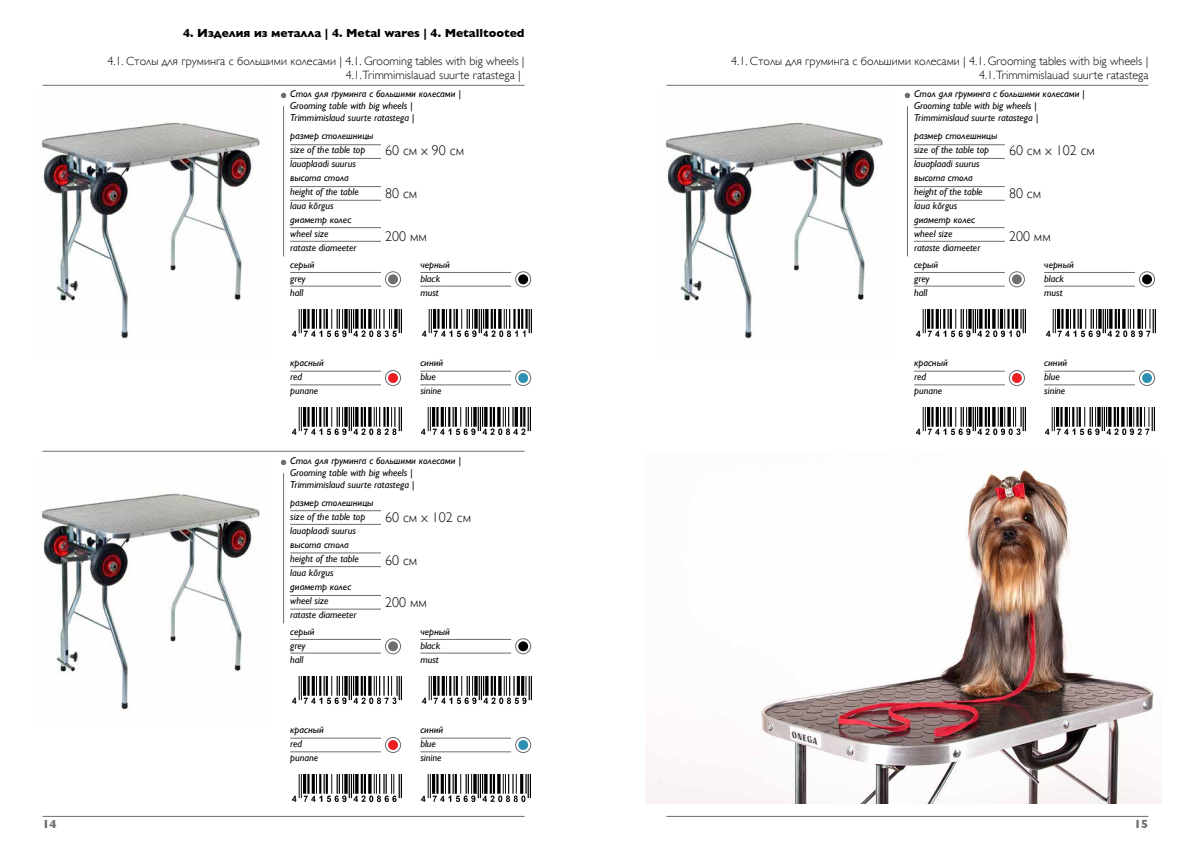
<style>
.page{position:relative;width:1191px;height:842px;background:#fff}
.page>*{position:absolute;margin:0;border:0;box-sizing:border-box;transform-origin:0 0}
.t1{font:300 14px "Gill Sans";color:#000}
.t2{font:300 12px/14.4px "Gill Sans";color:#000;text-align:right}
.t3{font:700 12px "Gill Sans";color:#000}
.t4{font:700 12px "Gill Sans";color:#6d6e71}
.t5{font:italic 10px/14px "Gill Sans";color:#000}
</style>
<div class="page">
<hr style="left:666px;top:816px;width:482px;height:1px;background:#6d6e71">
<img style="left:645px;top:470px;width:516px;height:334px">
<hr style="left:666px;top:85px;width:482px;height:1px;background:#6d6e71">
<hr style="left:907px;top:106px;width:1px;height:150px;background:#6d6e71">
<svg style="left:904px;top:93px;width:6px;height:5px"></svg>
<hr style="left:914px;top:144px;width:90px;height:1px;background:#6d6e71">
<hr style="left:914px;top:158px;width:90px;height:1px;background:#6d6e71">
<hr style="left:914px;top:186px;width:90px;height:1px;background:#6d6e71">
<hr style="left:914px;top:200px;width:90px;height:1px;background:#6d6e71">
<hr style="left:914px;top:371px;width:90px;height:1px;background:#6d6e71">
<hr style="left:914px;top:385px;width:90px;height:1px;background:#6d6e71">
<div style="left:1009px;top:271px;width:15px;height:16px;border:1px solid #6d6e71;border-radius:50%"></div>
<div style="left:1012px;top:274px;width:9px;height:10px;background:#6d6e71;border-radius:50%"></div>
<div style="left:1009px;top:370px;width:15px;height:16px;border:1px solid #6d6e71;border-radius:50%"></div>
<div style="left:1012px;top:373px;width:9px;height:10px;background:#ed1d24;border-radius:50%"></div>
<hr style="left:914px;top:272px;width:90px;height:1px;background:#6d6e71">
<hr style="left:914px;top:286px;width:90px;height:1px;background:#6d6e71">
<hr style="left:1044px;top:272px;width:91px;height:1px;background:#6d6e71">
<hr style="left:1044px;top:286px;width:91px;height:1px;background:#6d6e71">
<hr style="left:1044px;top:371px;width:91px;height:1px;background:#6d6e71">
<hr style="left:1044px;top:385px;width:91px;height:1px;background:#6d6e71">
<div style="left:1139px;top:271px;width:15px;height:16px;border:1px solid #6d6e71;border-radius:50%"></div>
<div style="left:1142px;top:274px;width:10px;height:10px;background:#000;border-radius:50%"></div>
<div style="left:1139px;top:370px;width:15px;height:16px;border:1px solid #6d6e71;border-radius:50%"></div>
<div style="left:1142px;top:373px;width:10px;height:10px;background:#2d90b3;border-radius:50%"></div>
<img style="left:1045px;top:407px;width:109px;height:29px">
<img style="left:916px;top:407px;width:109px;height:29px">
<img style="left:1046px;top:309px;width:109px;height:29px">
<img style="left:916px;top:309px;width:109px;height:29px">
<img style="left:665px;top:122px;width:218px;height:217px">
<hr style="left:914px;top:227px;width:90px;height:1px;background:#6d6e71">
<hr style="left:914px;top:241px;width:90px;height:1px;background:#6d6e71">
<hr style="left:43px;top:816px;width:481px;height:1px;background:#6d6e71">
<hr style="left:43px;top:451px;width:481px;height:1px;background:#6d6e71">
<hr style="left:43px;top:85px;width:481px;height:1px;background:#6d6e71">
<hr style="left:283px;top:106px;width:1px;height:150px;background:#6d6e71">
<svg style="left:281px;top:93px;width:5px;height:5px"></svg>
<hr style="left:290px;top:144px;width:91px;height:1px;background:#6d6e71">
<hr style="left:290px;top:158px;width:91px;height:1px;background:#6d6e71">
<hr style="left:290px;top:186px;width:91px;height:1px;background:#6d6e71">
<hr style="left:290px;top:200px;width:91px;height:1px;background:#6d6e71">
<hr style="left:290px;top:227px;width:91px;height:1px;background:#6d6e71">
<hr style="left:290px;top:241px;width:91px;height:1px;background:#6d6e71">
<hr style="left:290px;top:272px;width:91px;height:1px;background:#6d6e71">
<hr style="left:290px;top:286px;width:91px;height:1px;background:#6d6e71">
<hr style="left:290px;top:371px;width:91px;height:1px;background:#6d6e71">
<hr style="left:290px;top:385px;width:91px;height:1px;background:#6d6e71">
<div style="left:385px;top:271px;width:16px;height:16px;border:1px solid #6d6e71;border-radius:50%"></div>
<div style="left:388px;top:274px;width:10px;height:10px;background:#6d6e71;border-radius:50%"></div>
<div style="left:385px;top:370px;width:16px;height:16px;border:1px solid #6d6e71;border-radius:50%"></div>
<div style="left:388px;top:373px;width:10px;height:10px;background:#ed1d24;border-radius:50%"></div>
<hr style="left:420px;top:272px;width:91px;height:1px;background:#6d6e71">
<hr style="left:420px;top:286px;width:91px;height:1px;background:#6d6e71">
<hr style="left:420px;top:371px;width:91px;height:1px;background:#6d6e71">
<hr style="left:420px;top:385px;width:91px;height:1px;background:#6d6e71">
<div style="left:515px;top:271px;width:16px;height:16px;border:1px solid #6d6e71;border-radius:50%"></div>
<div style="left:518px;top:274px;width:10px;height:10px;background:#000;border-radius:50%"></div>
<div style="left:515px;top:370px;width:16px;height:16px;border:1px solid #6d6e71;border-radius:50%"></div>
<div style="left:518px;top:373px;width:10px;height:10px;background:#2d90b3;border-radius:50%"></div>
<img style="left:421px;top:407px;width:110px;height:29px">
<img style="left:292px;top:407px;width:109px;height:29px">
<img style="left:422px;top:309px;width:109px;height:29px">
<img style="left:292px;top:309px;width:109px;height:29px">
<img style="left:41px;top:121px;width:219px;height:218px">
<hr style="left:283px;top:473px;width:1px;height:150px;background:#6d6e71">
<svg style="left:281px;top:460px;width:5px;height:5px"></svg>
<hr style="left:290px;top:510px;width:91px;height:1px;background:#6d6e71">
<hr style="left:290px;top:524px;width:91px;height:1px;background:#6d6e71">
<hr style="left:290px;top:553px;width:91px;height:1px;background:#6d6e71">
<hr style="left:290px;top:566px;width:91px;height:1px;background:#6d6e71">
<hr style="left:290px;top:595px;width:91px;height:1px;background:#6d6e71">
<hr style="left:290px;top:609px;width:91px;height:1px;background:#6d6e71">
<hr style="left:290px;top:639px;width:91px;height:1px;background:#6d6e71">
<hr style="left:290px;top:653px;width:91px;height:1px;background:#6d6e71">
<hr style="left:290px;top:738px;width:91px;height:1px;background:#6d6e71">
<hr style="left:290px;top:751px;width:91px;height:1px;background:#6d6e71">
<div style="left:385px;top:638px;width:16px;height:16px;border:1px solid #6d6e71;border-radius:50%"></div>
<div style="left:388px;top:641px;width:10px;height:10px;background:#6d6e71;border-radius:50%"></div>
<div style="left:385px;top:737px;width:16px;height:16px;border:1px solid #6d6e71;border-radius:50%"></div>
<div style="left:388px;top:740px;width:10px;height:10px;background:#ed1d24;border-radius:50%"></div>
<div style="left:515px;top:638px;width:16px;height:16px;border:1px solid #6d6e71;border-radius:50%"></div>
<div style="left:518px;top:641px;width:10px;height:10px;background:#000;border-radius:50%"></div>
<div style="left:515px;top:737px;width:16px;height:16px;border:1px solid #6d6e71;border-radius:50%"></div>
<div style="left:518px;top:740px;width:10px;height:10px;background:#2d90b3;border-radius:50%"></div>
<hr style="left:420px;top:639px;width:91px;height:1px;background:#6d6e71">
<hr style="left:420px;top:653px;width:91px;height:1px;background:#6d6e71">
<hr style="left:420px;top:738px;width:91px;height:1px;background:#6d6e71">
<hr style="left:420px;top:751px;width:91px;height:1px;background:#6d6e71">
<img style="left:421px;top:774px;width:110px;height:29px">
<img style="left:292px;top:774px;width:109px;height:29px">
<img style="left:422px;top:676px;width:109px;height:29px">
<img style="left:292px;top:676px;width:109px;height:29px">
<img style="left:41px;top:492px;width:219px;height:218px">
<p class="t4" style="left:43px;top:817px;width:16px">14</p>
<p class="t3" style="left:183px;top:26px;width:343px">4. Изделия из металла | 4. Metal wares | 4. Metalltooted</p>
<p class="t2" style="left:346px;top:53px;width:180px;text-align:left;text-indent:-238px">4.1. Столы для груминга с большими колесами | 4.1. Grooming tables with big wheels |<br>4.1.Trimmimislauad suurte ratastega |</p>
<p class="t5" style="left:290px;top:88px;width:172px;line-height:12px">Стол для груминга с большими колесами |<br>Grooming table with big wheels |<br>Trimmimislaud suurte ratastega |</p>
<p class="t5" style="left:290px;top:129px;width:85px">размер столешницы size of the table top lauaplaadi suurus высота стола height of the table laua kõrgus<br>диаметр колес wheel size<br>rataste diameeter</p>
<p class="t5" style="left:290px;top:257px;width:26px">серый grey hall</p>
<h1 class="t1" style="left:385px;top:143px;width:80px">60 см x 90 см</h1>
<h1 class="t1" style="left:385px;top:186px;width:34px">80 см</h1>
<h1 class="t1" style="left:385px;top:229px;width:43px">200 мм</h1>
<p class="t5" style="left:420px;top:257px;width:31px">черный black must</p>
<p class="t5" style="left:290px;top:355px;width:35px">красный red punane</p>
<p class="t5" style="left:420px;top:355px;width:25px">синий blue sinine</p>
<p class="t5" style="left:290px;top:455px;width:172px;line-height:12px">Стол для груминга с большими колесами |<br>Grooming table with big wheels |<br>Trimmimislaud suurte ratastega |</p>
<h1 class="t1" style="left:385px;top:510px;width:87px">60 см x 102 см</h1>
<h1 class="t1" style="left:385px;top:552px;width:34px">60 см</h1>
<h1 class="t1" style="left:385px;top:594px;width:43px">200 мм</h1>
<p class="t5" style="left:420px;top:624px;width:31px">черный black must</p>
<p class="t5" style="left:290px;top:496px;width:85px">размер столешницы size of the table top lauaplaadi suurus высота стола height of the table laua kõrgus<br>диаметр колес wheel size<br>rataste diameeter</p>
<p class="t5" style="left:290px;top:624px;width:26px">серый grey hall</p>
<p class="t5" style="left:290px;top:722px;width:35px">красный red punane</p>
<p class="t5" style="left:420px;top:722px;width:25px">синий blue sinine</p>
<p class="t2" style="left:731px;top:53px;width:419px">4.1. Столы для груминга с большими колесами | 4.1. Grooming tables with big wheels |<br>4.1.Trimmimislauad suurte ratastega</p>
<p class="t5" style="left:914px;top:88px;width:172px;line-height:12px">Стол для груминга с большими колесами |<br>Grooming table with big wheels |<br>Trimmimislaud suurte ratastega |</p>
<p class="t5" style="left:914px;top:129px;width:85px">размер столешницы size of the table top lauaplaadi suurus высота стола height of the table laua kõrgus<br>диаметр колес wheel size<br>rataste diameeter</p>
<p class="t5" style="left:914px;top:257px;width:26px">серый grey hall</p>
<h1 class="t1" style="left:1009px;top:143px;width:87px">60 см x 102 cм</h1>
<h1 class="t1" style="left:1009px;top:186px;width:34px">80 см</h1>
<h1 class="t1" style="left:1009px;top:229px;width:43px">200 мм</h1>
<p class="t5" style="left:1044px;top:257px;width:31px">черный black must</p>
<p class="t5" style="left:914px;top:355px;width:35px">красный red punane</p>
<p class="t5" style="left:1044px;top:355px;width:25px">синий blue sinine</p>
<p class="t4" style="left:1134px;top:817px;width:16px">15</p>
</div>
